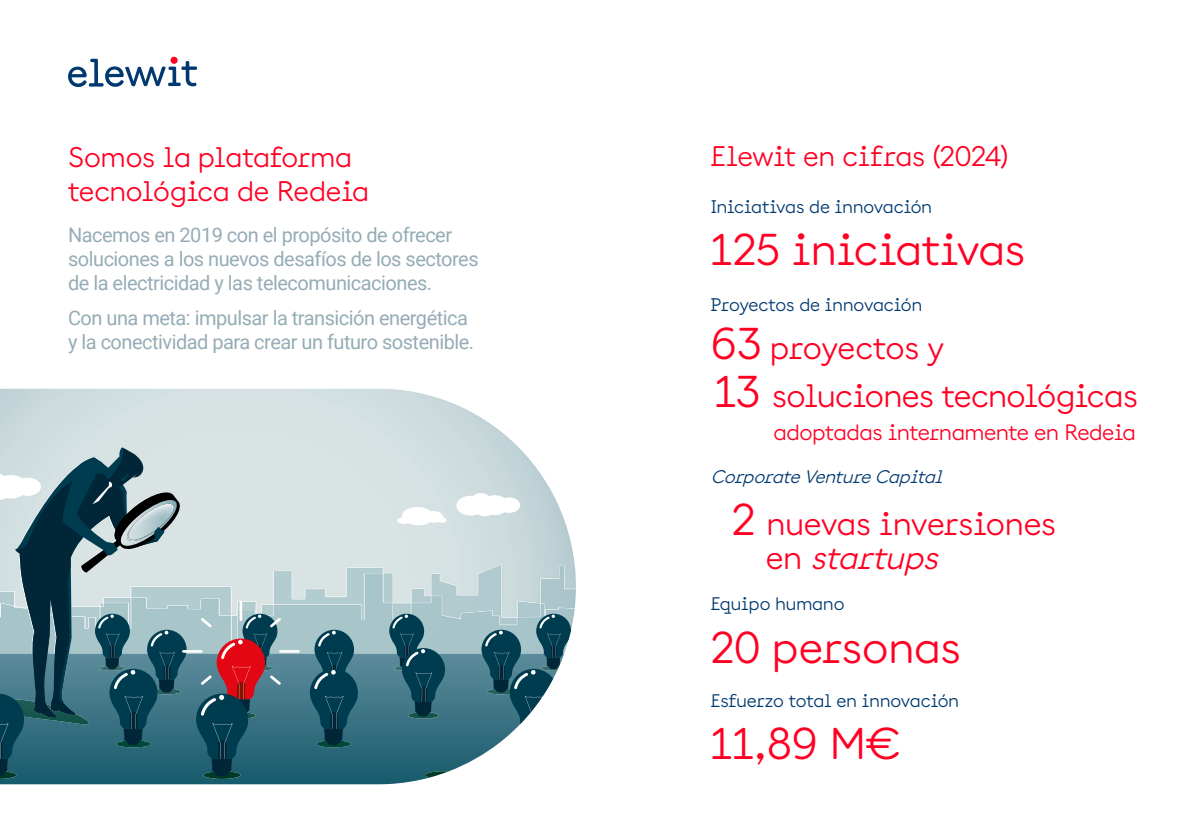
<style>
.page{position:relative;width:1191px;height:840px;background:#fff}
.page>*{position:absolute;margin:0;border:0;box-sizing:border-box;transform-origin:0 0}
.t1{font:44px "Documan";color:#ff0023}
.t2{font:32px/48px "Documan";letter-spacing:-.01em;color:#ff0023}
.t3{font:28px/33.6px "Documan";letter-spacing:-.005em;color:#ff0023}
.t4{font:22px "Documan";letter-spacing:-.01em;color:#ff0023}
.t5{font:20px/24px "Roboto";letter-spacing:-.025em;color:#96acb6}
.t6{font:18px "Documan";color:#003970}
.t7{font:italic 18px "Documan";color:#003970}
.s1{font-size:44px}
.s2{font-style:italic}
</style>
<div class="page">
<svg style="left:68px;top:57px;width:129px;height:30px"></svg>
<img style="left:187px;top:564px;width:389px;height:50px">
<img style="left:187px;top:573px;width:387px;height:80px">
<svg style="left:456px;top:493px;width:64px;height:23px"></svg>
<svg style="left:397px;top:506px;width:49px;height:19px"></svg>
<svg style="left:0;top:653px;width:498px;height:130px"></svg>
<hr style="left:239px;top:600px;width:3px;height:20px;background:#fff">
<hr style="left:279px;top:649px;width:21px;height:3px;background:#fff">
<hr style="left:182px;top:649px;width:21px;height:3px;background:#fff">
<svg style="left:389px;top:613px;width:56px;height:105px"></svg>
<svg style="left:481px;top:613px;width:90px;height:131px"></svg>
<svg style="left:310px;top:629px;width:48px;height:118px"></svg>
<svg style="left:0;top:447px;width:187px;height:331px"></svg>
<svg style="left:196px;top:613px;width:85px;height:165px"></svg>
<svg style="left:425px;top:770px;width:23px;height:7px"></svg>
<h3 class="t3" style="left:68px;top:136px;width:302px">Somos la plataforma tecnológica de Redeia</h3>
<p class="t5" style="left:68px;top:221px;width:412px">Nacemos en 2019 con el propósito de ofrecer soluciones a los nuevos desafíos de los sectores de la electricidad y las telecomunicaciones.</p>
<p class="t5" style="left:68px;top:305px;width:407px">Con una meta: impulsar la transición energética y la conectividad para crear un futuro sostenible.</p>
<h3 class="t3" style="left:711px;top:135px;width:299px">Elewit en cifras (2024)</h3>
<p class="t6" style="left:711px;top:191px;width:223px">Iniciativas de innovación</p>
<h1 class="t1" style="left:711px;top:213px;width:316px">125 iniciativas</h1>
<p class="t6" style="left:711px;top:289px;width:213px">Proyectos de innovación</p>
<h2 class="t2" style="left:711px;top:319px;width:428px"><span class="s1">63</span> proyectos y<br><span class="s1">13</span> soluciones tecnológicas</h2>
<p class="t4" style="left:773px;top:413px;width:364px">adoptadas internamente en Redeia</p>
<p class="t7" style="left:711px;top:461px;width:240px">CorporateVentureCapital</p>
<h2 class="t2" style="left:766px;top:502px;width:292px;line-height:34px;text-indent:-34px"><span class="s1">2</span> nuevas inversiones e n <span class="s2">startups</span></h2>
<p class="t6" style="left:711px;top:588px;width:135px">Equipo humano</p>
<h1 class="t1" style="left:711px;top:610px;width:252px">20 personas</h1>
<p class="t6" style="left:711px;top:684px;width:250px">Esfuerzo total en innovación</p>
<h1 class="t1" style="left:711px;top:706px;width:192px">11,89 M€</h1>
</div>
